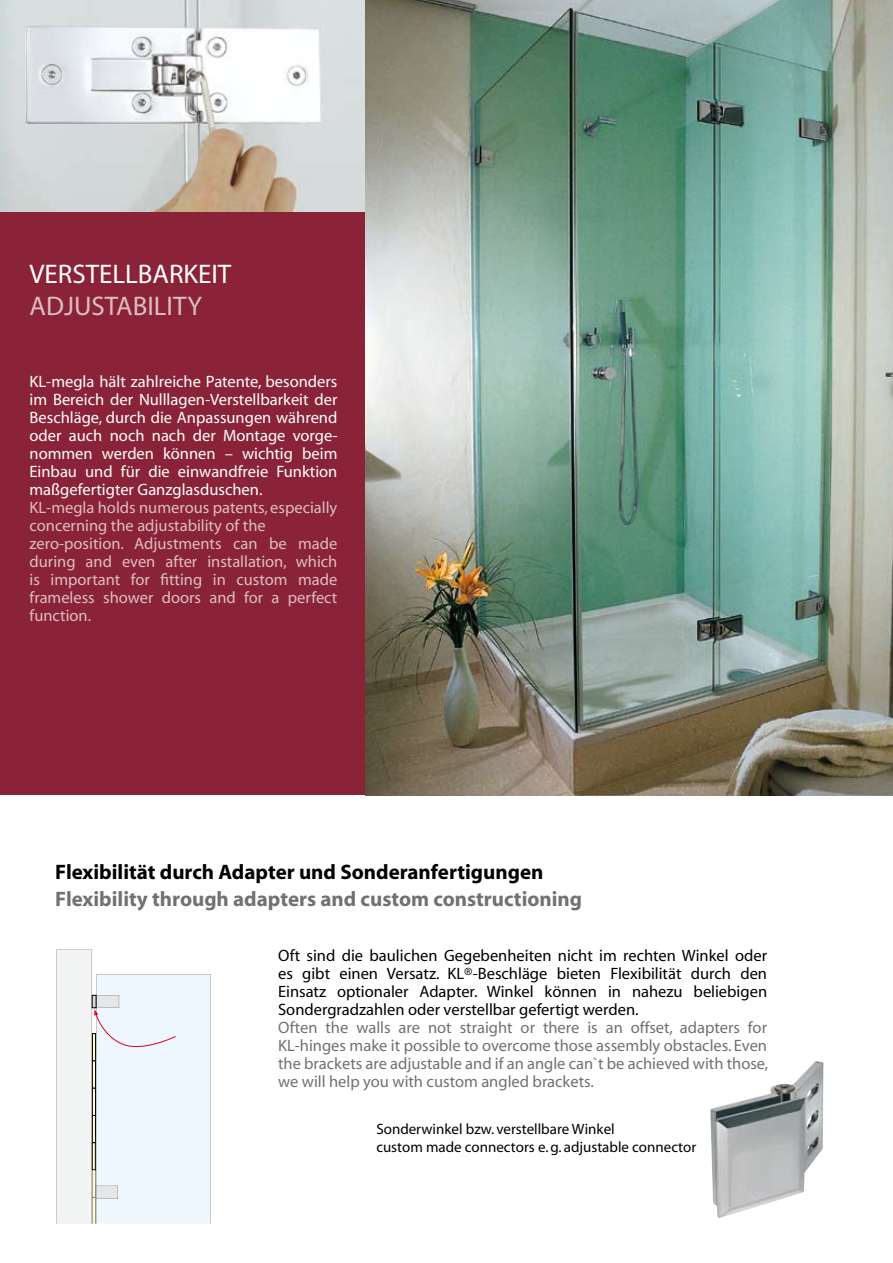
<style>
.page{position:relative;width:893px;height:1263px;background:#fff}
.page>*{position:absolute;margin:0;border:0;box-sizing:border-box;transform-origin:0 0}
.t1{font:27px "Myriad";color:#fff}
.t2{font:27px "Myriad";color:#dcbdc3}
.t3{font:700 21px "Myriad";color:#707173}
.t4{font:700 21px "Myriad";color:#000}
.t5{font:16.5px/18px "Myriad";color:#fff;text-align:justify}
.t6{font:16.5px/18px "Myriad";color:#dcbdc3}
.t7{font:16.5px/18px "Myriad";color:#000;text-align:justify}
.t8{font:16.5px/18px "Myriad";color:#707173;text-align:justify}
.t9{font:15px/18px "Myriad";color:#000}
</style>
<div class="page">
<img style="left:0;top:0;width:366px;height:213px">
<div style="left:0;top:213px;width:370px;height:582px;background:#8a2337"></div>
<img style="left:366px;top:0;width:527px;height:795px">
<svg style="left:56px;top:949px;width:155px;height:275px"></svg>
<img style="left:710px;top:1061px;width:114px;height:157px">
<h1 class="t1" style="left:30px;top:260px;width:58px">verstellba</h1>
<h1 class="t1" style="left:169px;top:260px;width:27px">rkeit</h1>
<h1 class="t2" style="left:30px;top:293px;width:76px">adjustability</h1>
<p class="t5" style="left:30px;top:373px;width:309px">KL-megla hält zahlreiche Patente, besonders im Bereich der Nulllagen-Verstellbarkeit der Beschläge, durch die Anpassungen während oder auch noch nach der Montage vorge&shy;nommen werden können – wichtig beim Einbau und für die einwandfreie Funktion maßgefertigter Ganzglasduschen.</p>
<p class="t6" style="left:30px;top:499px;width:309px">KL-megla holds numerous patents, especially concerning the adjustability of the zero-position. Adjustments can be made during and even after installation, which is important for fitting in custom made frameless shower doors and for a perfect function.</p>
<p class="t4" style="left:55px;top:861px;width:490px">Flexibilität durch Adapter und Sonderanfertigungen</p>
<p class="t3" style="left:55px;top:888px;width:528px">Flexibility through adapters and custom constructioning</p>
<p class="t7" style="left:278px;top:947px;width:491px">Oft sind die baulichen Gegebenheiten nicht im rechten Winkel oder es gibt einen Versatz. KL®-Beschläge bieten Flexibilität durch den Einsatz optionaler Adapter. Winkel können in nahezu beliebigen Sondergradzahlen oder verstellbar gefertigt werden.</p>
<p class="t8" style="left:278px;top:1019px;width:492px">Often the walls are not straight or there is an offset, adapters for KL-hinges make it possible to overcome those assembly obstacles. Even the brackets are adjustable and if an angle can`t be achieved with those, we will help you with custom angled brackets.</p>
<p class="t9" style="left:376px;top:1120px;width:321px">Sonderwinkel bzw. verstellbare Winkel<br>custom made connectors e. g. adjustable connector</p>
</div>
